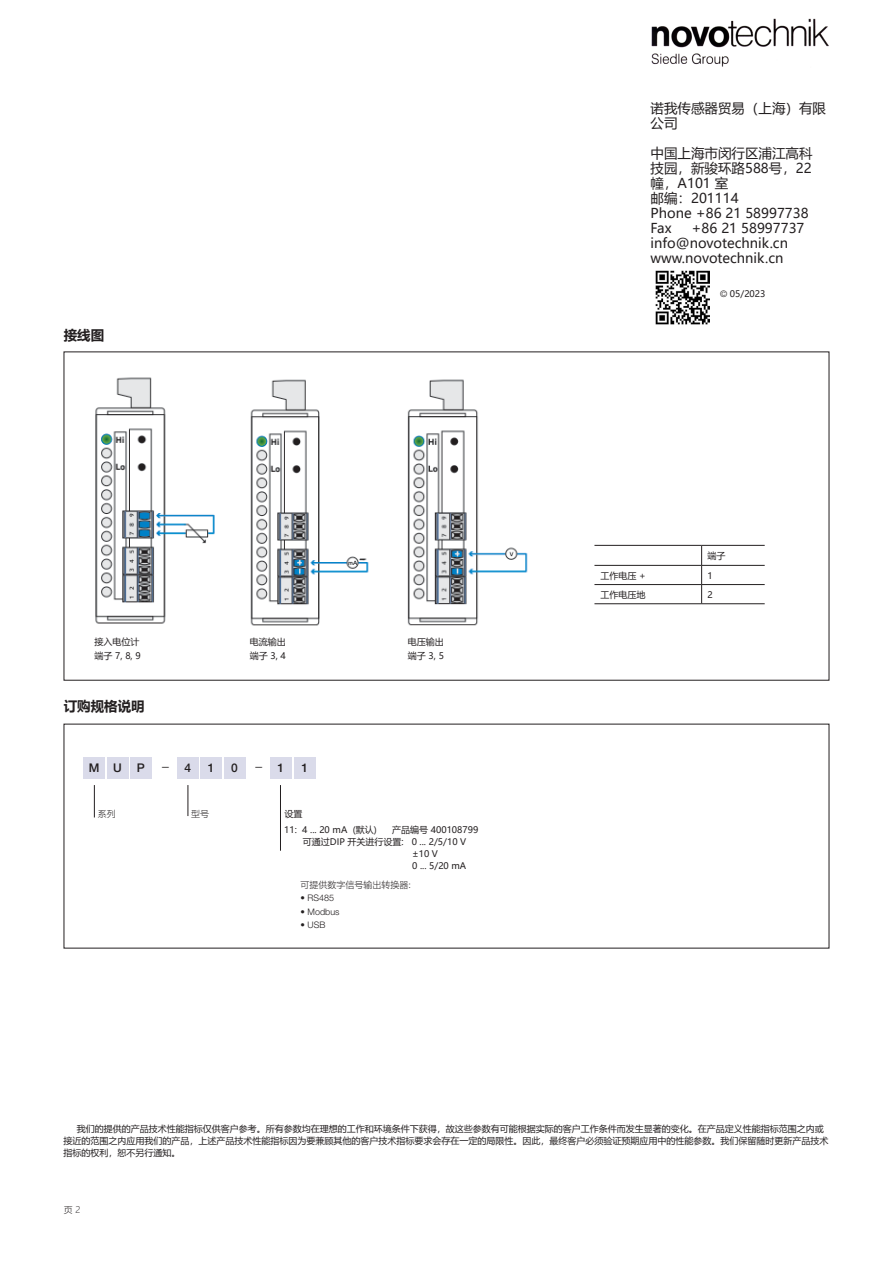
<style>
.page{position:relative;width:893px;height:1263px;background:#fff}
.page>*{position:absolute;margin:0;border:0;box-sizing:border-box;transform-origin:0 0}
.t1{font:13.5px/15px "Microsoft Ya Hei";color:#231f20}
.t2{font:700 13.5px "Microsoft Ya Hei";color:#231f20}
.t3{font:300 13.5px "Helvetica Neue LT Std";color:#231f20}
.t4{font:500 12px "Helvetica Neue LT Std";color:#231f20}
.t5{font:500 12px "Helvetica Neue LT Std";color:#002f73}
.t6{font:9px/13.5px "Microsoft Ya Hei";color:#231f20}
.t7{font:300 9px "Microsoft Ya Hei";color:#231f20}
.t8{font:300 9px "Helvetica Neue LT Std";color:#231f20}
.s1{color:#231f20}
.s2{font-family:"Helvetica Neue LT Std"}
.s3{font-family:"Helvetica Neue LT Std";font-weight:300}
</style>
<div class="page">
<div style="left:84px;top:757px;width:21px;height:21px;background:#dadbea"></div>
<div style="left:107px;top:757px;width:21px;height:21px;background:#dadbea"></div>
<div style="left:224px;top:757px;width:21px;height:21px;background:#dadbea"></div>
<div style="left:200px;top:757px;width:22px;height:21px;background:#dadbea"></div>
<div style="left:177px;top:757px;width:21px;height:21px;background:#dadbea"></div>
<div style="left:130px;top:757px;width:22px;height:21px;background:#dadbea"></div>
<hr style="left:94px;top:785px;width:1px;height:32px;background:#231f20">
<hr style="left:188px;top:785px;width:1px;height:31px;background:#231f20">
<div style="left:270px;top:757px;width:21px;height:21px;background:#dadbea"></div>
<div style="left:294px;top:757px;width:21px;height:21px;background:#dadbea"></div>
<hr style="left:280px;top:785px;width:1px;height:66px;background:#231f20">
<img style="left:250px;top:379px;width:119px;height:247px">
<img style="left:95px;top:377px;width:120px;height:247px">
<img style="left:407px;top:379px;width:121px;height:247px">
<hr style="left:594px;top:545px;width:108px;height:1px;background:#231f20">
<hr style="left:702px;top:545px;width:63px;height:1px;background:#231f20">
<svg style="left:701px;top:545px;width:1px;height:58px"></svg>
<hr style="left:594px;top:565px;width:108px;height:1px;background:#231f20">
<hr style="left:702px;top:565px;width:63px;height:1px;background:#231f20">
<hr style="left:594px;top:584px;width:108px;height:1px;background:#231f20">
<hr style="left:702px;top:584px;width:63px;height:1px;background:#231f20">
<hr style="left:594px;top:603px;width:108px;height:1px;background:#231f20">
<hr style="left:702px;top:603px;width:63px;height:1px;background:#231f20">
<img style="left:651px;top:18px;width:178px;height:49px">
<img style="left:655px;top:271px;width:54px;height:54px">
<p class="t2" style="left:64px;top:326px;width:42px">接线图</p>
<p class="t6" style="left:95px;top:635px;width:46px">接入电位计</p>
<p class="t6" style="left:95px;top:648px;width:48px">端子 7, 8, 9</p>
<p class="t2" style="left:64px;top:697px;width:82px">订购规格说明</p>
<p class="t6" style="left:250px;top:635px;width:38px">电流输出端子 3, 4</p>
<p class="t6" style="left:408px;top:635px;width:38px">电压输出端子 3, 5</p>
<p class="t4" style="left:89px;top:761px;width:12px">M</p>
<p class="t4" style="left:113px;top:761px;width:10px">U</p>
<p class="t4" style="left:137px;top:761px;width:10px">P</p>
<p class="t3" style="left:162px;top:758px;width:8px">–</p>
<p class="t4" style="left:184px;top:761px;width:8px">4</p>
<p class="t4" style="left:208px;top:761px;width:8px">1</p>
<p class="t4" style="left:231px;top:761px;width:8px">0</p>
<p class="t3" style="left:255px;top:758px;width:8px">–</p>
<p class="t5" style="left:271px;top:761px;width:15px">4<span class="s1">1</span></p>
<p class="t4" style="left:301px;top:761px;width:8px">1</p>
<p class="t7" style="left:98px;top:808px;width:19px">系列</p>
<p class="t7" style="left:191px;top:808px;width:20px">型号</p>
<p class="t6" style="left:285px;top:807px;width:19px">设置</p>
<p class="t6" style="left:284px;top:823px;width:94px">11: 4 ... 20 mA (默认)</p>
<p class="t6" style="left:392px;top:823px;width:88px">产品编号 400108799</p>
<p class="t6" style="left:303px;top:835px;width:165px">可通过DIP 开关进行设置: 0 ... 2/5/10 V</p>
<p class="t6" style="left:412px;top:847px;width:27px">±10 V</p>
<p class="t6" style="left:412px;top:859px;width:56px">0 ... 5/20 mA</p>
<p class="t7" style="left:301px;top:879px;width:112px">可提供数字信号输出转换器<span class="s2">:</span></p>
<p class="t8" style="left:301px;top:893px;width:35px">• RS485</p>
<p class="t8" style="left:301px;top:906px;width:40px">• Modbus</p>
<p class="t8" style="left:301px;top:920px;width:26px">• USB</p>
<p class="t1" style="left:651px;top:100px;width:177px">诺我传感器贸易（上海）有限公司</p>
<p class="t1" style="left:651px;top:145px;width:163px;text-align:justify">中国上海市闵行区浦江高科技园，新骏环路588号，22幢，A101 室</p>
<p class="t1" style="left:651px;top:190px;width:89px">邮编：201114</p>
<p class="t1" style="left:651px;top:205px;width:160px">Phone +86 21 58997738</p>
<p class="t1" style="left:651px;top:220px;width:22px">Fax</p>
<p class="t1" style="left:691px;top:220px;width:114px">+86 21 58997737</p>
<p class="t1" style="left:651px;top:235px;width:139px">info@novotechnik.cn</p>
<p class="t1" style="left:651px;top:250px;width:134px">www.novotechnik.cn</p>
<p class="t6" style="left:720px;top:287px;width:47px"><span class="s3">©</span> 05/2023</p>
<p class="t6" style="left:708px;top:548px;width:19px">端子</p>
<p class="t6" style="left:600px;top:568px;width:47px">工作电压 +</p>
<p class="t6" style="left:708px;top:568px;width:7px">1</p>
<p class="t6" style="left:600px;top:587px;width:46px">工作电压地</p>
<p class="t6" style="left:708px;top:587px;width:7px">2</p>
<p class="t6" style="left:77px;top:1122px;width:748px">我们的提供的产品技术性能指标仅供客户参考。所有参数均在理想的工作和环境条件下获得，故这些参数有可能根据实际的客户工作条件而发生显著的变化。在产品定义性能指标范围之内或</p>
<p class="t6" style="left:63px;top:1134px;width:766px">接近的范围之内应用我们的产品，上述产品技术性能指标因为要兼顾其他的客户技术指标要求会存在一定的局限性。因此，最终客户必须验证预期应用中的性能参数。我们保留随时更新产品技术</p>
<p class="t6" style="left:63px;top:1146px;width:118px">指标的权利，恕不另行通知。</p>
<p class="t7" style="left:64px;top:1204px;width:18px">页 2</p>
</div>
